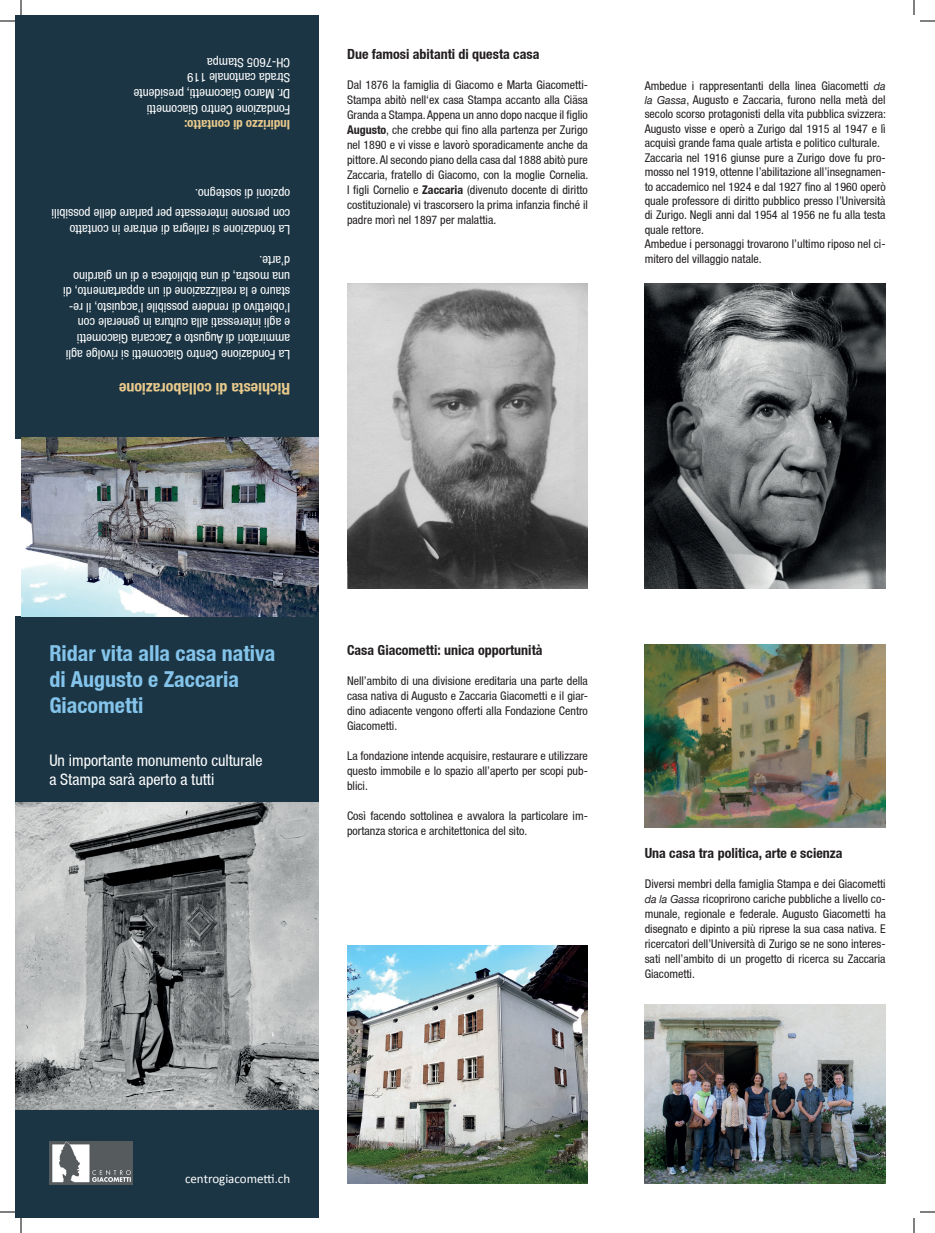
<style>
.page{position:relative;width:935px;height:1233px;background:#fff}
.page>*{position:absolute;margin:0;border:0;box-sizing:border-box;transform-origin:0 0}
.t1{font:700 condensed 22px/26.4px "Helvetica Neue";color:#84c4eb}
.t2{font:condensed 16px "Helvetica Neue";color:#fff}
.t3{font:700 condensed 16px "Helvetica Neue";color:#e8c98b}
.t4{font:700 condensed 14px "Helvetica Neue";color:#231f20}
.t5{font:condensed 13px/15.6px "Helvetica Neue";color:#fff}
.t6{font:700 condensed 13px "Helvetica Neue";color:#e8c98b}
.t7{font:13px "Calibri";color:#fff}
.t8{font:condensed 12px/15px "Helvetica Neue";color:#231f20;text-align:justify}
.s1{font-weight:700}
.s2{font-style:italic;font-stretch:normal;font-size:11px}
</style>
<div class="page">
<div style="left:15px;top:616px;width:304px;height:601px;background:#1b3544"></div>
<div style="left:15px;top:15px;width:304px;height:424px;background:#1b3544"></div>
<img style="left:15px;top:802px;width:304px;height:308px">
<img style="left:49px;top:1141px;width:84px;height:43px">
<img style="left:347px;top:945px;width:241px;height:238px">
<img style="left:645px;top:1004px;width:241px;height:179px">
<img style="left:645px;top:645px;width:241px;height:182px">
<img style="left:645px;top:283px;width:241px;height:305px">
<img style="left:347px;top:283px;width:241px;height:305px">
<img style="left:21px;top:438px;width:298px;height:178px">
<svg style="left:0;top:1211px;width:15px;height:1px"></svg>
<svg style="left:920px;top:1211px;width:15px;height:1px"></svg>
<svg style="left:0;top:0;width:22px;height:22px"></svg>
<svg style="left:20px;top:1218px;width:2px;height:15px"></svg>
<svg style="left:913px;top:0;width:22px;height:22px"></svg>
<svg style="left:913px;top:1218px;width:2px;height:15px"></svg>
<p class="t5" style="left:290px;top:70px;width:85px;rotate:-180deg">CH-7605 Stampa</p>
<p class="t4" style="left:347px;top:46px;width:194px">Due famosi abitanti di questa casa</p>
<p class="t8" style="left:347px;top:78px;width:243px">Dal 1876 la famiglia di Giacomo e Marta Giacometti-Stampa abitò nell‘ex casa Stampa accanto alla Ciäsa Granda a Stampa. Appena un anno dopo nacque il figlio <span class="s1">Augusto</span>, che crebbe qui fino alla partenza per Zurigo nel 1890 e vi visse e lavorò sporadicamente anche da pittore. Al secondo piano della casa dal 1888 abitò pure Zaccaria, fratello di Giacomo, con la moglie Cornelia.<br>I figli Cornelio e <span class="s1">Zaccaria</span> (divenuto docente di diritto costituzionale) vi trascorsero la prima infanzia finché il padre morì nel 1897 per malattia.</p>
<p class="t5" style="left:290px;top:86px;width:104px;rotate:-180deg">Strada cantonale 119</p>
<p class="t5" style="left:290px;top:102px;width:158px;rotate:-180deg">Dr. Marco Giacometti, presidente</p>
<p class="t5" style="left:290px;top:117px;width:145px;rotate:-180deg">Fondazione Centro Giacometti</p>
<p class="t6" style="left:290px;top:133px;width:108px;rotate:-180deg">Indirizzo di contatto:</p>
<p class="t5" style="left:290px;top:202px;width:97px;rotate:-180deg">opzioni di sostegno.</p>
<p class="t5" style="left:290px;top:237px;width:240px;rotate:-180deg">La fondazione si rallegra di entrare in contatto con persone interessate per parlare delle possibili</p>
<p class="t5" style="left:290px;top:300px;width:228px;rotate:-180deg">stauro e la realizzazione di un appartamento, di una mostra, di una biblioteca e di un giardino d’arte.</p>
<p class="t5" style="left:290px;top:331px;width:223px;rotate:-180deg">e agli interessati alla cultura in generale con l’obiettivo di rendere possibile l’acquisto, il re-</p>
<p class="t5" style="left:290px;top:362px;width:226px;rotate:-180deg">La Fondazione Centro Giacometti si rivolge agli ammiratori di Augusto e Zaccaria Giacometti</p>
<p class="t3" style="left:290px;top:398px;width:173px;rotate:-180deg">Richiesta di collaborazione</p>
<p class="t8" style="left:645px;top:78px;width:243px;line-height:14.4px">Ambedue i rappresentanti della linea Giacometti <span class="s2">da la Gassa</span>, Augusto e Zaccaria, furono nella metà del secolo scorso protagonisti della vita pubblica svizzera:<br>Augusto visse e operò a Zurigo dal 1915 al 1947 e lì acquisì grande fama quale artista e politico culturale.</p>
<p class="t8" style="left:645px;top:150px;width:242px;line-height:14.4px">Zaccaria nel 1916 giunse pure a Zurigo dove fu pro&shy;mosso nel 1919, ottenne l’abilitazione all’insegnamen&shy;to accademico nel 1924 e dal 1927 fino al 1960 operò quale professore di diritto pubblico presso l’Università di Zurigo. Negli anni dal 1954 al 1956 ne fu alla testa quale rettore.</p>
<p class="t8" style="left:645px;top:237px;width:242px;line-height:14.4px">Ambedue i personaggi trovarono l’ultimo riposo nel ci&shy;mitero del villaggio natale.</p>
<p class="t1" style="left:49px;top:639px;width:227px">Ridar vita alla casa nativa di Augusto e Zaccaria</p>
<p class="t1" style="left:49px;top:692px;width:96px">Giacometti</p>
<p class="t2" style="left:49px;top:751px;width:215px">Un importante monumento culturale</p>
<p class="t2" style="left:49px;top:770px;width:167px">a Stampa sarà aperto a tutti</p>
<p class="t4" style="left:347px;top:641px;width:197px">Casa Giacometti: unica opportunità</p>
<p class="t8" style="left:347px;top:673px;width:242px">Nell’ambito di una divisione ereditaria una parte della casa nativa di Augusto e Zaccaria Giacometti e il giar&shy;dino adiacente vengono offerti alla Fondazione Centro Giacometti.</p>
<p class="t8" style="left:347px;top:748px;width:242px">La fondazione intende acquisire, restaurare e utilizzare questo immobile e lo spazio all’aperto per scopi pub&shy;blici.</p>
<p class="t8" style="left:347px;top:808px;width:242px">Così facendo sottolinea e avvalora la particolare im&shy;portanza storica e architettonica del sito.</p>
<p class="t4" style="left:645px;top:845px;width:199px">Una casa tra politica, arte e scienza</p>
<p class="t8" style="left:645px;top:876px;width:242px">Diversi membri della famiglia Stampa e dei Giacometti <span class="s2">da la Gassa</span> ricoprirono cariche pubbliche a livello co&shy;munale, regionale e federale. Augusto Giacometti ha disegnato e dipinto a più riprese la sua casa nativa. E ricercatori dell’Università di Zurigo se ne sono interes&shy;sati nell’ambito di un progetto di ricerca su Zaccaria Giacometti.</p>
<p class="t7" style="left:185px;top:1170px;width:107px">centrogiacometti.ch</p>
</div>
